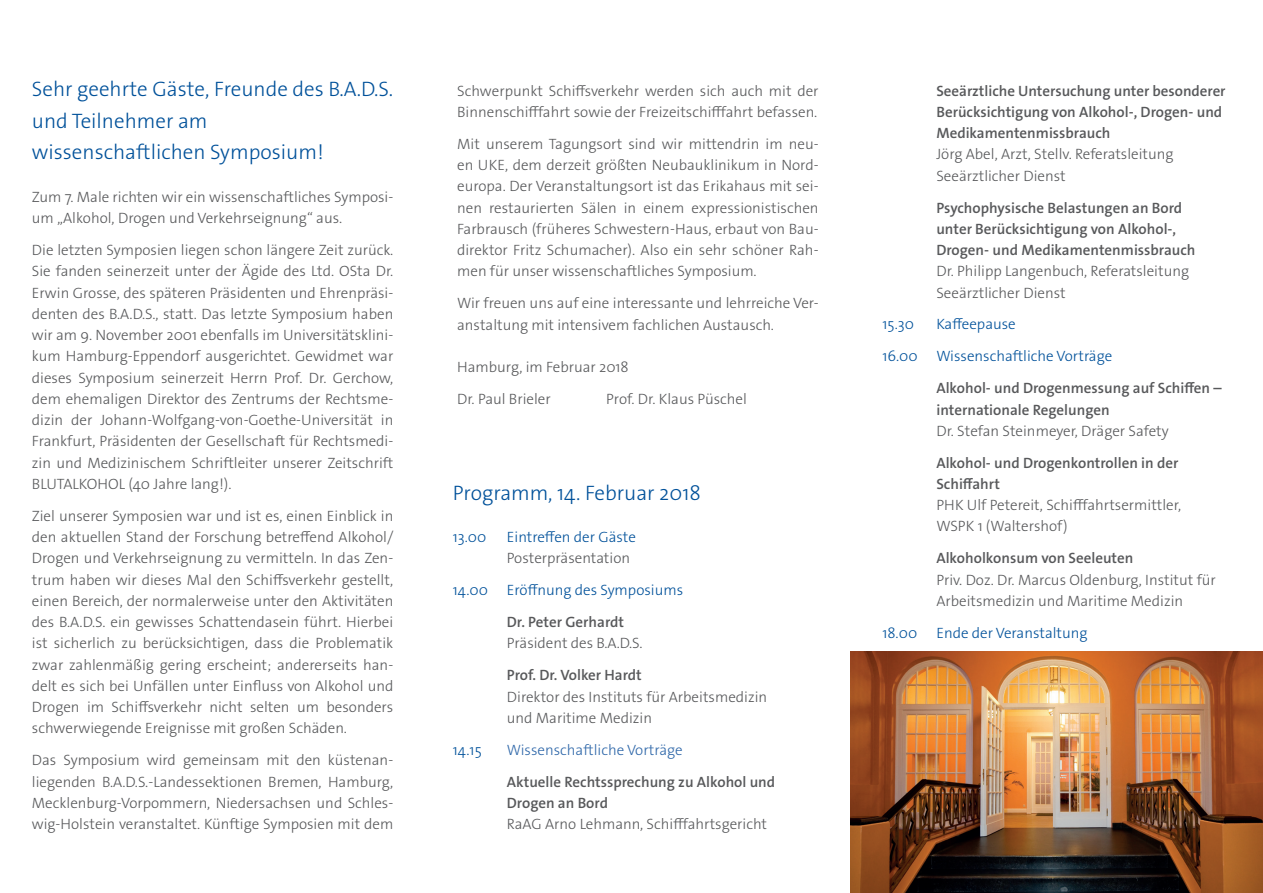
<style>
.page{position:relative;width:1263px;height:893px;background:#fff}
.page>*{position:absolute;margin:0;border:0;box-sizing:border-box;transform-origin:0 0}
.t1{font:300 21px/32px "The Sans Os F";color:#01519a}
.t2{font:300 15px/21.3px "The Sans Os F";color:#57585a}
.t3{font:600 15px/21.3px "The Sans Os F";color:#57585a}
.t4{font:300 15px/32px "The Sans Os F";color:#01519a}
.t5{font:300 15px "The Sans Os F";color:#2e67a9}
</style>
<div class="page">
<img style="left:850px;top:652px;width:413px;height:241px">
<h1 class="t1" style="left:32px;top:73px;width:363px">Sehr geehrte Gäste, Freunde des B.A.D.S. und Teilnehmer am<br>wissenschaftlichen Symposium!</h1>
<p class="t2" style="left:32px;top:186px;width:363px">Zum 7. Male richten wir ein wissenschaftliches Symposi&shy;um „Alkohol, Drogen und Verkehrseignung“ aus.</p>
<p class="t2" style="left:32px;top:240px;width:363px;text-align:justify">Die letzten Symposien liegen schon längere Zeit zurück.<br>Sie fanden seinerzeit unter der Ägide des Ltd. OSta Dr.<br>Erwin Grosse, des späteren Präsidenten und Ehrenpräsi&shy;denten des B.A.D.S., statt. Das letzte Symposium haben wir am 9. November 2001 ebenfalls im Universitätsklini&shy;kum Hamburg-Eppendorf ausgerichtet. Gewidmet war dieses Symposium seinerzeit Herrn Prof. Dr. Gerchow, dem ehemaligen Direktor des Zentrums der Rechtsme&shy;dizin der Johann-Wolfgang-von-Goethe-Universität in Frankfurt, Präsidenten der Gesellschaft für Rechtsmedi&shy;zin und Medizinischem Schriftleiter unserer Zeitschrift BLUTALKOHOL (40 Jahre lang!).</p>
<p class="t2" style="left:32px;top:505px;width:363px;text-align:justify">Ziel unserer Symposien war und ist es, einen Einblick in den aktuellen Stand der Forschung betreffend Alkohol/ Drogen und Verkehrseignung zu vermitteln. In das Zen&shy;trum haben wir dieses Mal den Schiffsverkehr gestellt, einen Bereich, der normalerweise unter den Aktivitäten des B.A.D.S. ein gewisses Schattendasein führt. Hierbei ist sicherlich zu berücksichtigen, dass die Problematik zwar zahlenmäßig gering erscheint; andererseits han&shy;delt es sich bei Unfällen unter Einfluss von Alkohol und Drogen im Schiffsverkehr nicht selten um besonders schwerwiegende Ereignisse mit großen Schäden.</p>
<p class="t2" style="left:32px;top:750px;width:363px;text-align:justify">Das Symposium wird gemeinsam mit den küstenan&shy;liegenden B.A.D.S.-Landessektionen Bremen, Hamburg, Mecklenburg-Vorpommern, Niedersachsen und Schles&shy;wig-Holstein veranstaltet. Künftige Symposien mit dem</p>
<p class="t2" style="left:457px;top:80px;width:363px">Schwerpunkt Schiffsverkehr werden sich auch mit der<br>Binnenschifffahrt sowie der Freizeitschifffahrt befassen.</p>
<p class="t2" style="left:457px;top:133px;width:363px;text-align:justify">Mit unserem Tagungsort sind wir mittendrin im neu&shy;en UKE, dem derzeit größten Neubauklinikum in Nord&shy;europa. Der Veranstaltungsort ist das Erikahaus mit sei&shy;nen restaurierten Sälen in einem expressionistischen Farbrausch (früheres Schwestern-Haus, erbaut von Bau&shy;direktor Fritz Schumacher). Also ein sehr schöner Rah&shy;men für unser wissenschaftliches Symposium.</p>
<p class="t2" style="left:457px;top:293px;width:363px">Wir freuen uns auf eine interessante und lehrreiche Ver&shy;anstaltung mit intensivem fachlichen Austausch.</p>
<p class="t2" style="left:457px;top:351px;width:173px;line-height:32px">Hamburg, im Februar 2018<br>Dr. Paul Brieler</p>
<p class="t2" style="left:606px;top:388px;width:142px">Prof. Dr. Klaus Püschel</p>
<h1 class="t1" style="left:453px;top:477px;width:249px">Programm, 14. Februar 2018</h1>
<p class="t4" style="left:453px;top:521px;width:35px">13.00</p>
<p class="t4" style="left:507px;top:521px;width:131px">Eintreffen der Gäste</p>
<p class="t2" style="left:507px;top:548px;width:125px">Posterpräsentation</p>
<p class="t4" style="left:453px;top:574px;width:232px">14.00 Eröffnung des Symposiums</p>
<p class="t3" style="left:507px;top:612px;width:119px">Dr. Peter Gerhardt</p>
<p class="t2" style="left:507px;top:633px;width:137px">Präsident des B.A.D.S.</p>
<p class="t3" style="left:507px;top:665px;width:136px">Prof. Dr. Volker Hardt</p>
<p class="t2" style="left:507px;top:686px;width:262px">Direktor des Instituts für Arbeitsmedizin und Maritime Medizin</p>
<p class="t4" style="left:453px;top:734px;width:30px">14.15</p>
<p class="t5" style="left:507px;top:740px;width:177px">Wissenschaftliche Vorträge</p>
<p class="t3" style="left:507px;top:771px;width:270px">Aktuelle Rechtssprechung zu Alkohol und<br>Drogen an Bord</p>
<p class="t2" style="left:507px;top:814px;width:262px">RaAG Arno Lehmann, Schifffahrtsgericht</p>
<p class="t3" style="left:936px;top:80px;width:291px">Seeärztliche Untersuchung unter besonderer<br>Berücksichtigung von Alkohol-, Drogen- und<br>Medikamentenmissbrauch</p>
<p class="t2" style="left:936px;top:144px;width:239px">Jörg Abel, Arzt, Stellv. Referatsleitung<br>Seeärztlicher Dienst</p>
<p class="t3" style="left:936px;top:197px;width:261px">Psychophysische Belastungen an Bord unter Berücksichtigung von Alkohol-,<br>Drogen- und Medikamentenmissbrauch</p>
<p class="t2" style="left:936px;top:261px;width:254px">Dr. Philipp Langenbuch, Referatsleitung<br>Seeärztlicher Dienst</p>
<p class="t4" style="left:882px;top:309px;width:231px;text-indent:54px">Kaffeepause<br>16.00 Wissenschaftliche Vorträge</p>
<p class="t3" style="left:936px;top:378px;width:287px">Alkohol- und Drogenmessung auf Schiffen – internationale Regelungen</p>
<p class="t2" style="left:936px;top:420px;width:234px">Dr. Stefan Steinmeyer, Dräger Safety</p>
<p class="t3" style="left:936px;top:452px;width:243px">Alkohol- und Drogenkontrollen in der<br>Schiffahrt</p>
<p class="t2" style="left:936px;top:495px;width:246px">PHK Ulf Petereit, Schifffahrtsermittler,<br>WSPK 1 (Waltershof)</p>
<p class="t3" style="left:936px;top:548px;width:199px">Alkoholkonsum von Seeleuten</p>
<p class="t2" style="left:936px;top:569px;width:281px">Priv. Doz. Dr. Marcus Oldenburg, Institut für<br>Arbeitsmedizin und Maritime Medizin</p>
<p class="t4" style="left:882px;top:617px;width:36px">18.00</p>
<p class="t4" style="left:936px;top:617px;width:153px">Ende der Veranstaltung</p>
<p class="t4" style="left:882px;top:309px;width:33px">15.30</p>
</div>
